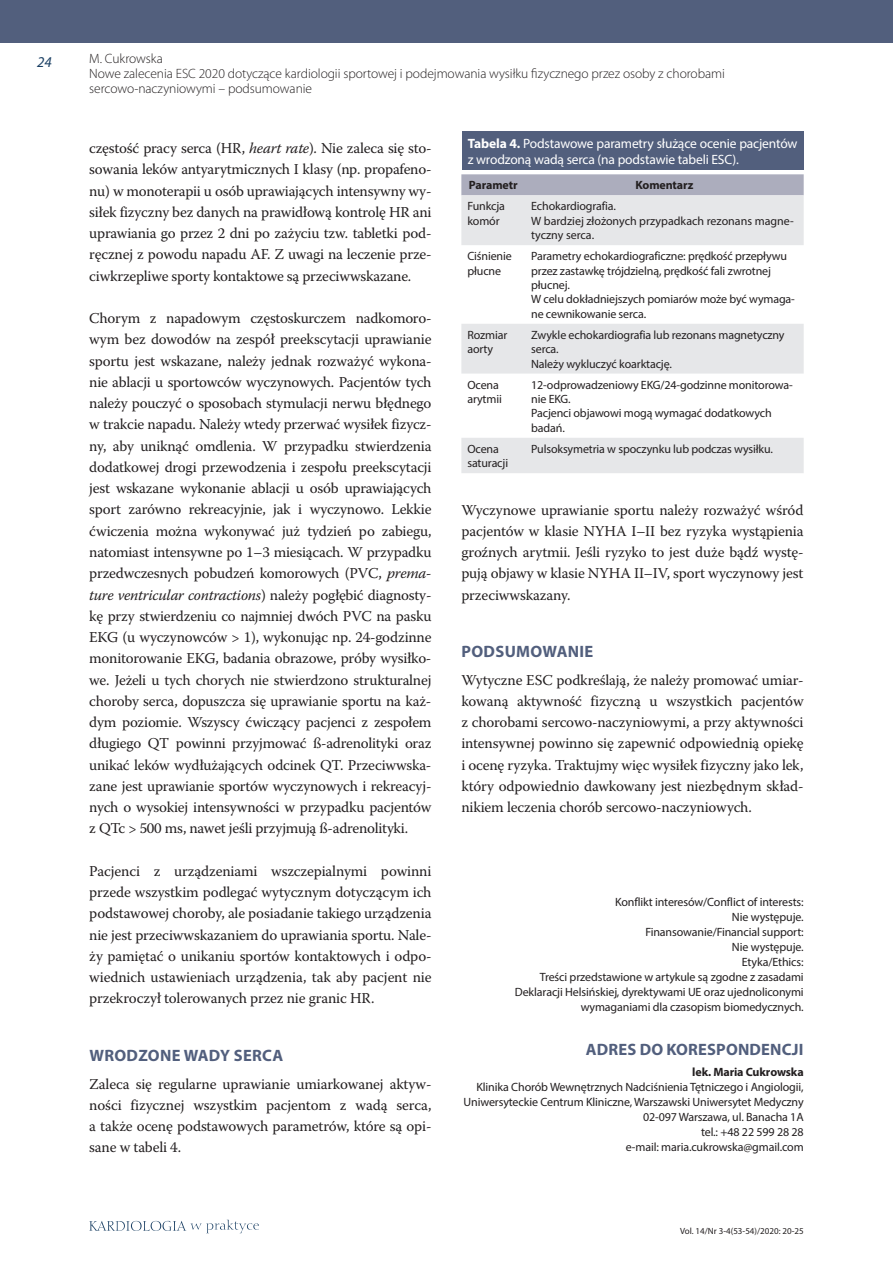
<style>
.page{position:relative;width:893px;height:1263px;background:#fff}
.page>*{position:absolute;margin:0;border:0;box-sizing:border-box;transform-origin:0 0}
.t1{font:700 16.5px "Myriad Pro";letter-spacing:.015em;color:#525f7d}
.t2{font:15px/21.3px "Warnock Pro";letter-spacing:-.01em;color:#231f20;text-align:justify}
.t3{font:italic 15px "Myriad Pro";color:#1b4064}
.t4{font:300 13.5px/15px "Myriad Pro";letter-spacing:-.005em;color:#231f20}
.t5{font:13.5px/16.2px "Myriad Pro";letter-spacing:-.01em;color:#fff}
.t6{font:12px/14.4px "Myriad Pro";letter-spacing:-.01em;color:#231f20}
.t7{font:700 12px "Myriad Pro";letter-spacing:-.01em;color:#231f20}
.t8{font:9px "Myriad Pro";color:#231f20}
.s1{font-style:italic}
.s2{font-weight:700}
</style>
<div class="page">
<svg style="left:89px;top:1220px;width:170px;height:13px"></svg>
<div style="left:0;top:0;width:893px;height:43px;background:#525f7d"></div>
<div style="left:462px;top:132px;width:342px;height:38px;background:#525f7d"></div>
<div style="left:461px;top:174px;width:343px;height:21px;background:#acadbd"></div>
<svg style="left:461px;top:195px;width:343px;height:278px"></svg>
<p class="t3" style="left:37px;top:53px;width:16px">24</p>
<p class="t4" style="left:89px;top:51px;width:637px">M. Cukrowska<br>Nowe zalecenia ESC 2020 dotyczące kardiologii sportowej i podejmowania wysiłku fizycznego przez osoby z chorobami sercowo-naczyniowymi – podsumowanie</p>
<p class="t2" style="left:89px;top:137px;width:344px">częstość pracy serca (HR, <span class="s1">heart rate</span>). Nie zaleca się sto&shy;sowania leków antyarytmicznych I klasy (np. propafeno&shy;nu) w monoterapii u osób uprawiających intensywny wy&shy;siłek fizyczny bez danych na prawidłową kontrolę HR ani uprawiania go przez 2 dni po zażyciu tzw. tabletki pod&shy;ręcznej z powodu napadu AF. Z uwagi na leczenie prze&shy;ciwkrzepliwe sporty kontaktowe są przeciwwskazane.</p>
<p class="t2" style="left:89px;top:307px;width:344px">Chorym z napadowym częstoskurczem nadkomoro&shy;wym bez dowodów na zespół preekscytacji uprawianie sportu jest wskazane, należy jednak rozważyć wykona&shy;nie ablacji u sportowców wyczynowych. Pacjentów tych należy pouczyć o sposobach stymulacji nerwu błędnego w trakcie napadu. Należy wtedy przerwać wysiłek fizycz&shy;ny, aby uniknąć omdlenia. W przypadku stwierdzenia dodatkowej drogi przewodzenia i zespołu preekscytacji jest wskazane wykonanie ablacji u osób uprawiających sport zarówno rekreacyjnie, jak i wyczynowo. Lekkie ćwiczenia można wykonywać już tydzień po zabiegu, natomiast intensywne po 1–3 miesiącach. W przypadku przedwczesnych pobudzeń komorowych (PVC, <span class="s1">prema&shy;ture ventricular contractions</span>) należy pogłębić diagnosty&shy;kę przy stwierdzeniu co najmniej dwóch PVC na pasku EKG (u wyczynowców &gt; 1), wykonując np. 24-godzinne monitorowanie EKG, badania obrazowe, próby wysiłko&shy;we. Jeżeli u tych chorych nie stwierdzono strukturalnej choroby serca, dopuszcza się uprawianie sportu na każ&shy;dym poziomie. Wszyscy ćwiczący pacjenci z zespołem długiego QT powinni przyjmować ß-adrenolityki oraz unikać leków wydłużających odcinek QT. Przeciwwska&shy;zane jest uprawianie sportów wyczynowych i rekreacyj&shy;nych o wysokiej intensywności w przypadku pacjentów z QTc &gt; 500 ms, nawet jeśli przyjmują ß-adrenolityki.</p>
<p class="t2" style="left:89px;top:860px;width:344px">Pacjenci z urządzeniami wszczepialnymi powinni przede wszystkim podlegać wytycznym dotyczącym ich podstawowej choroby, ale posiadanie takiego urządzenia nie jest przeciwwskazaniem do uprawiania sportu. Nale&shy;ży pamiętać o unikaniu sportów kontaktowych i odpo&shy;wiednich ustawieniach urządzenia, tak aby pacjent nie przekroczył tolerowanych przez nie granic HR.</p>
<p class="t1" style="left:89px;top:1045px;width:195px">WRODZONE WADY SERCA</p>
<p class="t2" style="left:89px;top:1073px;width:344px">Zaleca się regularne uprawianie umiarkowanej aktyw&shy;ności fizycznej wszystkim pacjentom z wadą serca, a także ocenę podstawowych parametrów, które są opi&shy;sane w tabeli 4.</p>
<p class="t5" style="left:468px;top:135px;width:331px"><span class="s2">TABELA 4.</span> Podstawowe parametry służące ocenie pacjentów z wrodzoną wadą serca (na podstawie tabeli ESC).</p>
<p class="t7" style="left:469px;top:177px;width:50px">PARAMETR</p>
<p class="t7" style="left:635px;top:177px;width:59px">KOMENTARZ</p>
<p class="t6" style="left:467px;top:199px;width:39px">Funkcja komór</p>
<p class="t6" style="left:531px;top:199px;width:264px">Echokardiografia.<br>W bardziej złożonych przypadkach rezonans magne&shy;tyczny serca.</p>
<p class="t6" style="left:467px;top:249px;width:46px">Ciśnienie płucne</p>
<p class="t6" style="left:531px;top:249px;width:265px">Parametry echokardiograficzne: prędkość przepływu przez zastawkę trójdzielną, prędkość fali zwrotnej płucnej.<br>W celu dokładniejszych pomiarów może być wymaga&shy;ne cewnikowanie serca.</p>
<p class="t6" style="left:467px;top:327px;width:41px">Rozmiar aorty</p>
<p class="t6" style="left:531px;top:327px;width:255px">Zwykle echokardiografia lub rezonans magnetyczny serca.<br>Należy wykluczyć koarktację.</p>
<p class="t6" style="left:467px;top:377px;width:36px">Ocena arytmii</p>
<p class="t6" style="left:531px;top:377px;width:263px">12-odprowadzeniowy EKG/24-godzinne monitorowa&shy;nie EKG.<br>Pacjenci objawowi mogą wymagać dodatkowych badań.</p>
<p class="t6" style="left:467px;top:441px;width:42px">Ocena saturacji</p>
<p class="t6" style="left:531px;top:441px;width:243px">Pulsoksymetria w spoczynku lub podczas wysiłku.</p>
<p class="t2" style="left:461px;top:499px;width:344px">Wyczynowe uprawianie sportu należy rozważyć wśród pacjentów w klasie NYHA I–II bez ryzyka wystąpienia groźnych arytmii. Jeśli ryzyko to jest duże bądź wystę&shy;pują objawy w klasie NYHA II–IV, sport wyczynowy jest przeciwwskazany.</p>
<p class="t1" style="left:462px;top:641px;width:133px">PODSUMOWANIE</p>
<p class="t2" style="left:461px;top:669px;width:344px">Wytyczne ESC podkreślają, że należy promować umiar&shy;kowaną aktywność fizyczną u wszystkich pacjentów z chorobami sercowo-naczyniowymi, a przy aktywności intensywnej powinno się zapewnić odpowiednią opiekę i ocenę ryzyka. Traktujmy więc wysiłek fizyczny jako lek, który odpowiednio dawkowany jest niezbędnym skład&shy;nikiem leczenia chorób sercowo-naczyniowych.</p>
<p class="t6" style="left:515px;top:894px;width:290px;line-height:15px;text-align:right">Konflikt interesów/Conflict of interests:<br>Nie występuje.<br>Finansowanie/Financial support:<br>Nie występuje.<br>Etyka/Ethics:<br>Treści przedstawione w artykule są zgodne z zasadami Deklaracji Helsińskiej, dyrektywami UE oraz ujednoliconymi wymaganiami dla czasopism biomedycznych.</p>
<p class="t1" style="left:586px;top:1039px;width:219px">ADRES DO KORESPONDENCJI</p>
<p class="t7" style="left:692px;top:1064px;width:113px">LEK. MARIA CUKROWSKA</p>
<p class="t6" style="left:464px;top:1079px;width:342px;line-height:15px;text-align:right">Klinika Chorób Wewnętrznych Nadciśnienia Tętniczego i Angiologii, Uniwersyteckie Centrum Kliniczne, Warszawski Uniwersytet Medyczny 02-097 Warszawa, ul. Banacha 1A<br>tel.: +48 22 599 28 28<br>e-mail: maria.cukrowska@gmail.com</p>
<p class="t8" style="left:680px;top:1225px;width:125px">Vol. 14/Nr 3-4(53-54)/2020: 20-25</p>
</div>
